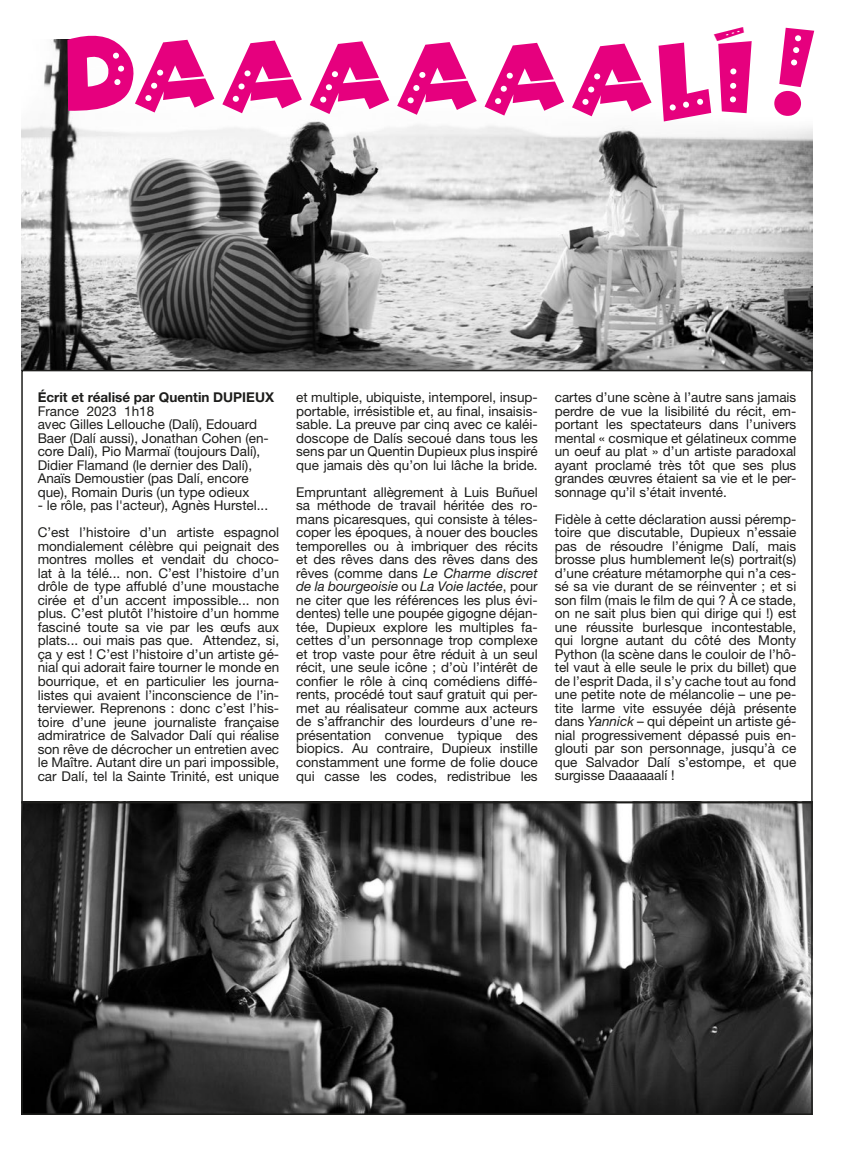
<style>
.page{position:relative;width:851px;height:1149px;background:#fff}
.page>*{position:absolute;margin:0;border:0;box-sizing:border-box;transform-origin:0 0}
.t1{font:90px "Patchy Robots";color:#e6007e}
.t2{font:13.5px/13.5px "Helvetica Neue LT Std";color:#1d1d1b;text-align:justify}
.t3{font:700 13.5px "Helvetica Neue LT Std";color:#1d1d1b}
.s1{font-style:italic}
</style>
<div class="page">
<img style="left:21px;top:39px;width:791px;height:331px">
<img style="left:24px;top:804px;width:785px;height:307px">
<div style="left:21px;top:801px;width:791px;height:313px;border:2px solid #1d1d1b"></div>
<div style="left:21px;top:370px;width:791px;height:433px;border:2px solid #1d1d1b"></div>
<svg style="left:713px;top:39px;width:31px;height:3px"></svg>
<h1 class="t1" style="left:67px;top:13px;width:750px;rotate:1deg">DAAAAAALI !</h1>
<p class="t3" style="left:38px;top:389px;width:238px">Écrit et réalisé par Quentin DUPIEUX</p>
<p class="t2" style="left:38px;top:404px;width:233px;text-align:left">France 2023 1h18<br>avec Gilles Lellouche (Dalí), Edouard Baer (Dalí aussi), Jonathan Cohen (en&shy;core Dalí), Pio Marmaï (toujours Dalí), Didier Flamand (le dernier des Dalí), Anaïs Demoustier (pas Dalí, encore que), Romain Duris (un type odieux</p>
<p class="t2" style="left:38px;top:491px;width:243px;line-height:27px">- le rôle, pas l'acteur), Agnès Hurstel...<br>C’est l’histoire d’un artiste espagnol</p>
<p class="t2" style="left:38px;top:539px;width:243px">mondialement célèbre qui peignait des montres molles et vendait du choco&shy;lat à la télé... non. C’est l’histoire d’un drôle de type affublé d’une moustache cirée et d’un accent impossible... non plus. C’est plutôt l’histoire d’un homme fasciné toute sa vie par les œufs aux plats... oui mais pas que. Attendez, si, ça y est ! C’est l’histoire d’un artiste gé&shy;nial qui adorait faire tourner le monde en bourrique, et en particulier les journa&shy;listes qui avaient l’inconscience de l’in&shy;terviewer. Reprenons : donc c’est l’his&shy;toire d’une jeune journaliste française admiratrice de Salvador Dalí qui réalise son rêve de décrocher un entretien avec le Maître. Autant dire un pari impossible, car Dalí, tel la Sainte Trinité, est unique</p>
<p class="t2" style="left:296px;top:390px;width:243px">et multiple, ubiquiste, intemporel, insup&shy;portable, irrésistible et, au final, insaisis&shy;sable. La preuve par cinq avec ce kaléi&shy;doscope de Dalís secoué dans tous les sens par un Quentin Dupieux plus inspiré que jamais dès qu’on lui lâche la bride.</p>
<p class="t2" style="left:296px;top:485px;width:243px">Empruntant allègrement à Luis Buñuel sa méthode de travail héritée des ro&shy;mans picaresques, qui consiste à téles&shy;coper les époques, à nouer des boucles temporelles ou à imbriquer des récits et des rêves dans des rêves dans des rêves (comme dans <span class="s1">Le Charme discret de la bourgeoisie</span> ou <span class="s1">La Voie lactée</span>, pour ne citer que les références les plus évi&shy;dentes) telle une poupée gigogne déjan&shy;tée, Dupieux explore les multiples fa&shy;cettes d’un personnage trop complexe et trop vaste pour être réduit à un seul récit, une seule icône ; d’où l’intérêt de confier le rôle à cinq comédiens diffé&shy;rents, procédé tout sauf gratuit qui per&shy;met au réalisateur comme aux acteurs de s’affranchir des lourdeurs d’une re&shy;présentation convenue typique des biopics. Au contraire, Dupieux instille constamment une forme de folie douce qui casse les codes, redistribue les</p>
<p class="t2" style="left:554px;top:390px;width:243px">cartes d’une scène à l’autre sans jamais perdre de vue la lisibilité du récit, em&shy;portant les spectateurs dans l’univers mental « cosmique et gélatineux comme un oeuf au plat » d’un artiste paradoxal ayant proclamé très tôt que ses plus grandes œuvres étaient sa vie et le per&shy;sonnage qu’il s’était inventé.</p>
<p class="t2" style="left:554px;top:512px;width:243px">Fidèle à cette déclaration aussi péremp&shy;toire que discutable, Dupieux n’essaie pas de résoudre l’énigme Dalí, mais brosse plus humblement le(s) portrait(s) d’une créature métamorphe qui n’a ces&shy;sé sa vie durant de se réinventer ; et si son film (mais le film de qui ? À ce stade, on ne sait plus bien qui dirige qui !) est une réussite burlesque incontestable, qui lorgne autant du côté des Monty Python (la scène dans le couloir de l’hô&shy;tel vaut à elle seule le prix du billet) que de l’esprit Dada, il s’y cache tout au fond une petite note de mélancolie – une pe&shy;tite larme vite essuyée déjà présente dans <span class="s1">Yannick</span> – qui dépeint un artiste gé&shy;nial progressivement dépassé puis en&shy;glouti par son personnage, jusqu’à ce que Salvador Dalí s’estompe, et que surgisse Daaaaaalí !</p>
</div>
